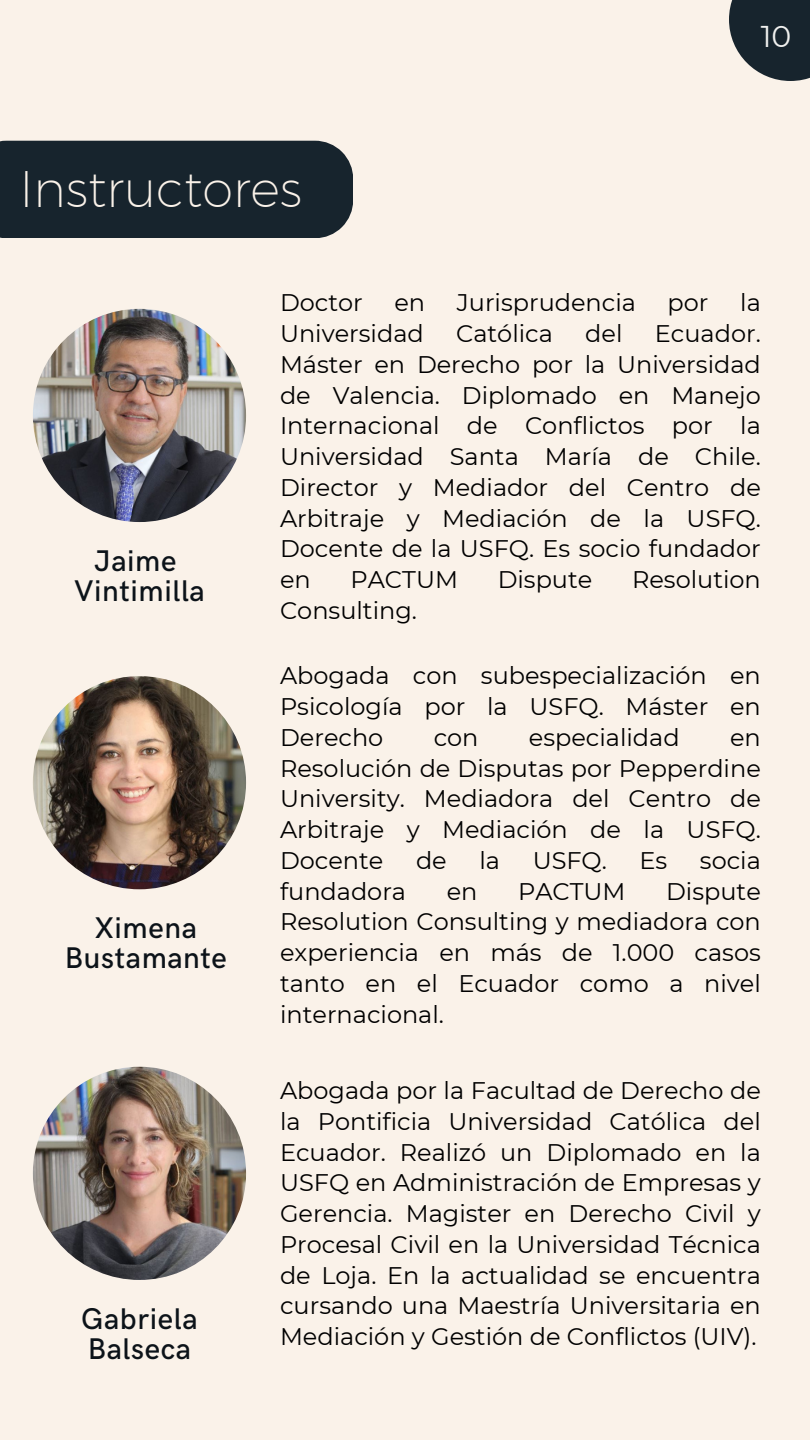
<style>
.page{position:relative;width:810px;height:1440px;background:#faf2e9}
.page>*{position:absolute;margin:0;border:0;box-sizing:border-box;transform-origin:0 0}
.t1{font:300 50px "Kief Montaser Extra";color:#faf2e9}
.t2{font:500 30px "HK Grotesk";letter-spacing:.02em;color:#0c1319}
.t3{font:30px "Montserrat";color:#f0f0ee}
.t4{font:24px/30.8px "Montserrat";color:#000;text-align:justify}
</style>
<div class="page">
<img style="left:33px;top:309px;width:213px;height:213px;border-radius:50%">
<img style="left:33px;top:1067px;width:213px;height:213px;border-radius:50%">
<img style="left:33px;top:676px;width:213px;height:213px;border-radius:50%">
<div style="left:729px;top:0;width:81px;height:81px;background:#17242d"></div>
<div style="left:0;top:141px;width:353px;height:97px;background:#17242d"></div>
<p class="t1" style="left:20px;top:159px;width:284px">Instructores</p>
<p class="t3" style="left:761px;top:18px;width:32px">10</p>
<p class="t2" style="left:94px;top:544px;width:84px">Jaime</p>
<p class="t2" style="left:74px;top:574px;width:132px">Vintimilla</p>
<p class="t2" style="left:95px;top:911px;width:103px">Ximena</p>
<p class="t2" style="left:65px;top:941px;width:164px">Bustamante</p>
<p class="t2" style="left:81px;top:1302px;width:118px">Gabriela</p>
<p class="t2" style="left:88px;top:1332px;width:105px">Balseca</p>
<p class="t4" style="left:280px;top:287px;width:84px">Doctor</p>
<p class="t4" style="left:394px;top:287px;width:32px">en</p>
<p class="t4" style="left:457px;top:287px;width:181px">Jurisprudencia</p>
<p class="t4" style="left:668px;top:287px;width:42px">por</p>
<p class="t4" style="left:740px;top:287px;width:22px">la</p>
<p class="t4" style="left:280px;top:318px;width:145px">Universidad</p>
<p class="t4" style="left:456px;top:318px;width:98px">Católica</p>
<p class="t4" style="left:585px;top:318px;width:39px">del</p>
<p class="t4" style="left:280px;top:318px;width:482px;text-indent:375px">Ecuador.<br>Máster en Derecho por la Universidad de Valencia. Diplomado en Manejo Internacional de Conflictos por la Universidad Santa María de Chile.<br>Director y Mediador del Centro de Arbitraje y Mediación de la USFQ.<br>Docente de la USFQ. Es socio fundador en</p>
<p class="t4" style="left:351px;top:564px;width:109px">PACTUM</p>
<p class="t4" style="left:498px;top:564px;width:96px">Dispute</p>
<p class="t4" style="left:632px;top:564px;width:130px">Resolution</p>
<p class="t4" style="left:280px;top:595px;width:138px">Consulting.</p>
<p class="t4" style="left:280px;top:660px;width:482px">Abogada con subespecialización en Psicología por la USFQ. Máster en Derecho</p>
<p class="t4" style="left:434px;top:722px;width:46px">con</p>
<p class="t4" style="left:529px;top:722px;width:152px">especialidad</p>
<p class="t4" style="left:280px;top:722px;width:482px;text-indent:450px">en Resolución de Disputas por Pepperdine University. Mediadora del Centro de Arbitraje y Mediación de la USFQ.<br>Docente</p>
<p class="t4" style="left:416px;top:845px;width:32px">de</p>
<p class="t4" style="left:479px;top:845px;width:22px">la</p>
<p class="t4" style="left:533px;top:845px;width:76px">USFQ.</p>
<p class="t4" style="left:640px;top:845px;width:29px">Es</p>
<p class="t4" style="left:700px;top:845px;width:62px">socia</p>
<p class="t4" style="left:280px;top:876px;width:128px">fundadora</p>
<p class="t4" style="left:447px;top:876px;width:32px">en</p>
<p class="t4" style="left:518px;top:876px;width:109px">PACTUM</p>
<p class="t4" style="left:280px;top:876px;width:482px;text-indent:386px">Dispute Resolution Consulting y mediadora con experiencia en más de 1.000 casos tanto en el Ecuador como a nivel internacional.</p>
<p class="t4" style="left:280px;top:1075px;width:482px">Abogada por la Facultad de Derecho de la Pontificia Universidad Católica del Ecuador. Realizó un Diplomado en la USFQ en Administración de Empresas y Gerencia. Magister en Derecho Civil y Procesal Civil en la Universidad Técnica de Loja. En la actualidad se encuentra cursando una Maestría Universitaria en Mediación y Gestión de Conflictos (UIV).</p>
</div>
